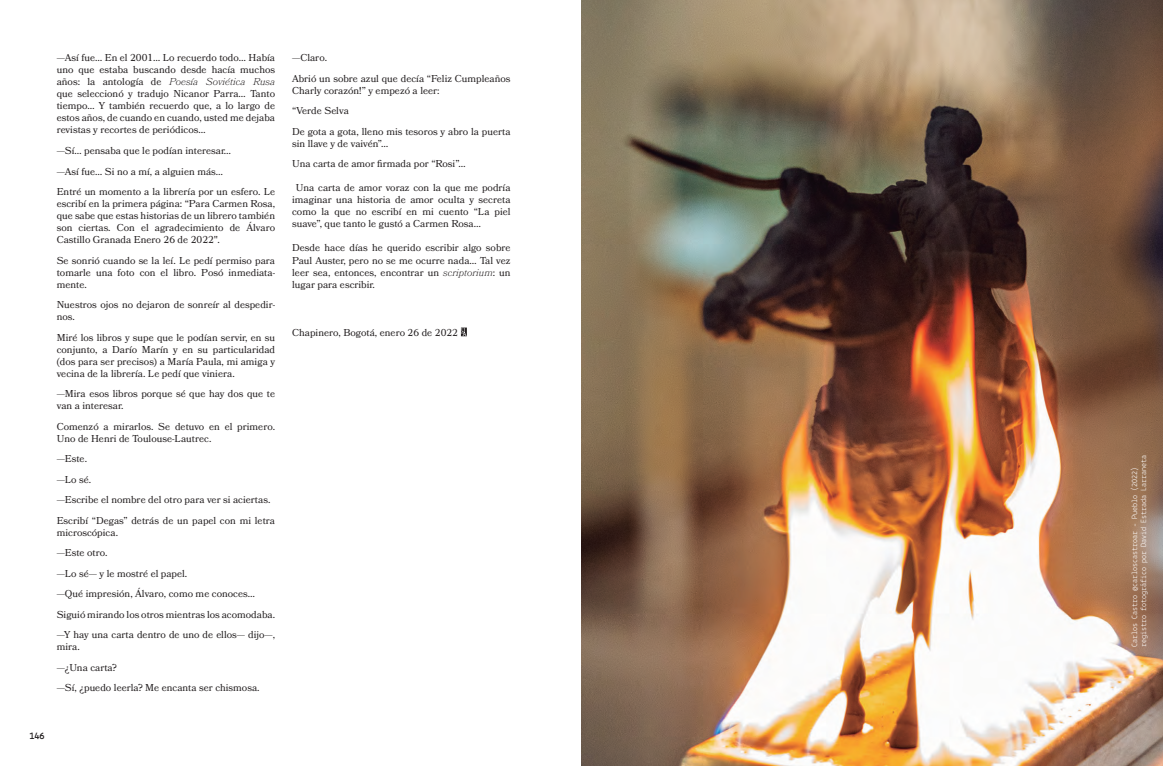
<style>
.page{position:relative;width:1163px;height:766px;background:#fff}
.page>*{position:absolute;margin:0;border:0;box-sizing:border-box;transform-origin:0 0}
.t1{font:10px/12px "Bookmania";color:#231f20}
.t2{font:700 10px "Lekton";color:#231f20}
.t3{font:8px/9px "Lekton";color:#fff}
.s1{font-weight:300;font-style:italic}
</style>
<div class="page">
<img style="left:581px;top:0;width:581px;height:765px">
<svg style="left:461px;top:327px;width:6px;height:9px"></svg>
<p class="t1" style="left:57px;top:52px;width:220px;text-align:justify">—Así fue… En el 2001… Lo recuerdo todo… Había uno que estaba buscando desde hacía muchos años: la antología de <span class="s1">Poesía Soviética Rusa </span>que seleccionó y tradujo Nicanor Parra… Tanto tiempo… Y también recuerdo que, a lo largo de estos años, de cuando en cuando, usted me dejaba revistas y recortes de periódicos…</p>
<p class="t1" style="left:57px;top:140px;width:220px;line-height:20.5px">—Sí… pensaba que le podían interesar…<br>—Así fue… Si no a mí, a alguien más…<br>Entré un momento a la librería por un esfero. Le</p>
<p class="t1" style="left:57px;top:197px;width:220px;text-align:justify">escribí en la primera página: “Para Carmen Rosa, que sabe que estas historias de un librero también son ciertas. Con el agradecimiento de Álvaro Castillo Granada Enero 26 de 2022".</p>
<p class="t1" style="left:57px;top:254px;width:220px;text-align:justify">Se sonrió cuando se la leí. Le pedí permiso para tomarle una foto con el libro. Posó inmediata&shy;mente.</p>
<p class="t1" style="left:57px;top:298px;width:220px">Nuestros ojos no dejaron de sonreír al despedir&shy;nos.</p>
<p class="t1" style="left:57px;top:331px;width:220px;text-align:justify">Miré los libros y supe que le podían servir, en su conjunto, a Darío Marín y en su particularidad (dos para ser precisos) a María Paula, mi amiga y vecina de la librería. Le pedí que viniera.</p>
<p class="t1" style="left:57px;top:387px;width:220px">—Mira esos libros porque sé que hay dos que te van a interesar.</p>
<p class="t1" style="left:57px;top:420px;width:220px">Comenzó a mirarlos. Se detuvo en el primero.<br>Uno de Henri de Toulouse-Lautrec.</p>
<p class="t1" style="left:57px;top:448px;width:220px;line-height:20.5px">—Este.<br>—Lo sé.<br>—Escribe el nombre del otro para ver si aciertas.<br>Escribí “Degas” detrás de un papel con mi letra</p>
<p class="t1" style="left:57px;top:522px;width:220px;line-height:20.5px">microscópica.<br>—Este otro.<br>—Lo sé— y le mostré el papel.<br>—Qué impresión, Álvaro, como me conoces…<br>Siguió mirando los otros mientras los acomodaba. —Y hay una carta dentro de uno de ellos— dijo—,</p>
<p class="t1" style="left:57px;top:636px;width:204px;line-height:20.5px">mira.<br>—¿Una carta?<br>—Sí, ¿puedo leerla? Me encanta ser chismosa.</p>
<p class="t2" style="left:29px;top:729px;width:17px">146</p>
<p class="t1" style="left:292px;top:48px;width:220px;line-height:20.5px">—Claro.<br>Abrió un sobre azul que decía “Feliz Cumpleaños</p>
<p class="t1" style="left:292px;top:80px;width:220px;line-height:20.5px">Charly corazón!” y empezó a leer:<br>“Verde Selva<br>De gota a gota, lleno mis tesoros y abro la puerta</p>
<p class="t1" style="left:292px;top:133px;width:175px;line-height:20.5px">sin llave y de vaivén”…<br>Una carta de amor firmada por “Rosi”…</p>
<p class="t1" style="left:292px;top:182px;width:220px;text-align:justify;text-indent:4px">Una carta de amor voraz con la que me podría imaginar una historia de amor oculta y secreta como la que no escribí en mi cuento “La piel suave”, que tanto le gustó a Carmen Rosa…</p>
<p class="t1" style="left:292px;top:242px;width:220px;text-align:justify">Desde hace días he querido escribir algo sobre Paul Auster, pero no se me ocurre nada… Tal vez leer sea, entonces, encontrar un <span class="s1">scriptorium</span>: un lugar para escribir.</p>
<p class="t1" style="left:292px;top:326px;width:167px">Chapinero, Bogotá, enero 26 de 2022</p>
<p class="t3" style="left:1129px;top:646px;width:193px;rotate:-90deg">Carlos Castro @carloscastroar - Pueblo (2022) registro fotográfico por David Estrada Larraneta</p>
</div>
